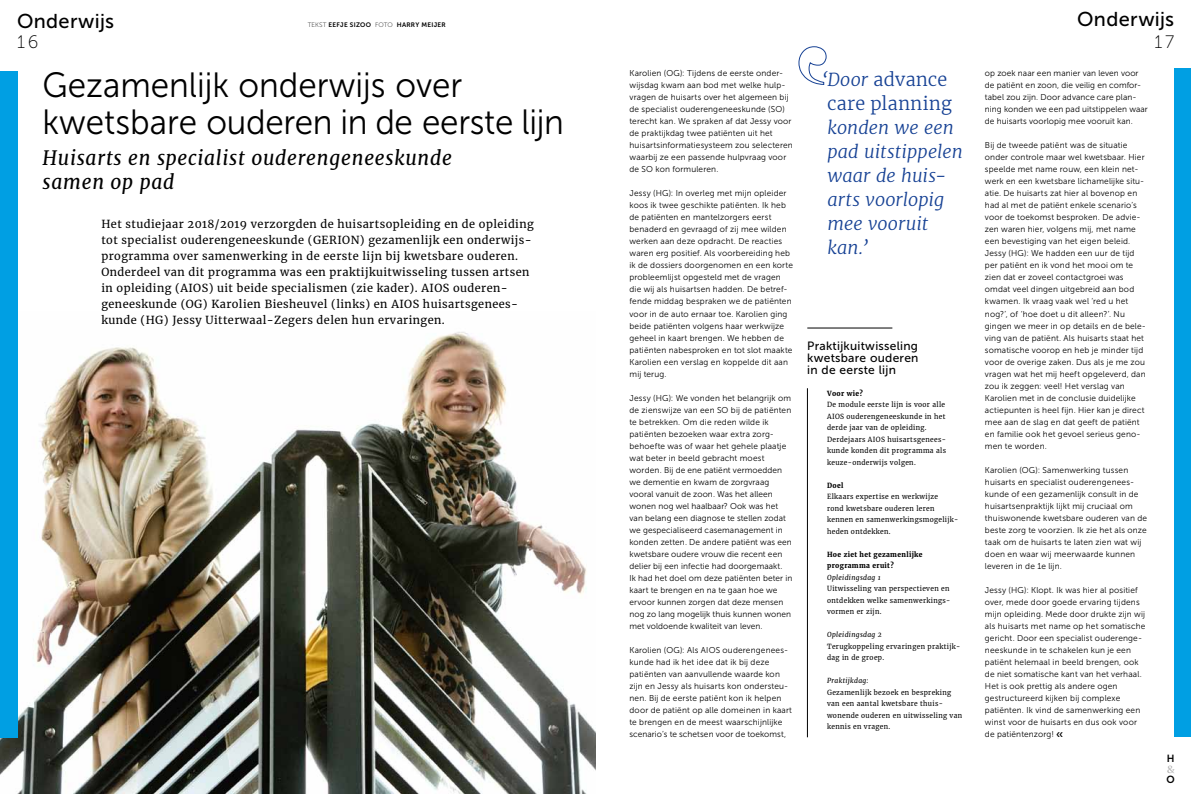
<style>
.page{position:relative;width:1191px;height:794px;background:#fff}
.page>*{position:absolute;margin:0;border:0;box-sizing:border-box;transform-origin:0 0}
.t1{font:35px/37px "Museo Sans 300";color:#000;scale:.95 1}
.t2{font:italic 20px/24px "Merriweather";letter-spacing:.04em;color:#000;scale:.95 1}
.t3{font:20px "Museo Sans 500";letter-spacing:.01em;color:#000}
.t4{font:italic 300 18px/24px "Merriweather";letter-spacing:.005em;color:#164194}
.t5{font:300 18px/24px "Merriweather";letter-spacing:.015em;color:#164194}
.t6{font:18px "Museo Sans 100";color:#000}
.t7{font:12px/12px "Museo Sans 500";letter-spacing:.02em;color:#000;text-align:justify}
.t8{font:11px/16px "Merriweather";letter-spacing:.04em;color:#000}
.t9{font:10.3px "Museo Sans 700";color:#000}
.t10{font:700 10.3px "Charlemagne Std";color:#b0b0b0}
.t11{font:8.5px/12px "Museo Sans 300";letter-spacing:.02em;color:#000}
.t12{font:7px/11.5px "Merriweather";letter-spacing:.05em;color:#000;scale:.95 1}
.t13{font:900 7px/11.5px "Merriweather";letter-spacing:.05em;color:#000;scale:.95 1}
.t14{font:italic 7px "Merriweather";letter-spacing:.05em;color:#000;scale:.95 1}
.t15{font:6.5px "Museo Sans 700";letter-spacing:.04em;color:#000}
.s1{font-family:"Museo Sans 100"}
.s2{font-style:italic}
</style>
<div class="page">
<img style="left:0;top:312px;width:595px;height:482px">
<hr style="left:807px;top:327px;width:85px;height:1px;background:#000">
<hr style="left:807px;top:388px;width:1px;height:349px;background:#000">
<svg style="left:798px;top:46px;width:28px;height:39px"></svg>
<div style="left:1174px;top:68px;width:17px;height:669px;background:#009fe3"></div>
<div style="left:0;top:71px;width:17px;height:666px;background:#009fe3"></div>
<h2 class="t3" style="left:17px;top:10px;width:99px">Onderwijs</h2>
<h3 class="t6" style="left:17px;top:32px;width:23px">16</h3>
<p class="t15" style="left:308px;top:21px;width:59px"><span class="s1">TEKST</span> EEFJE SIZOO</p>
<p class="t15" style="left:375px;top:21px;width:72px"><span class="s1">FOTO</span> HARRY MEIJER</p>
<h1 class="t1" style="left:43px;top:67px;width:550px">Gezamenlijk onderwijs over kwetsbare ouderen in de eerste lijn</h1>
<h2 class="t2" style="left:43px;top:146px;width:432px">Huisarts en specialist ouderengeneeskunde samen op pad</h2>
<p class="t8" style="left:101px;top:215px;width:434px">Het studiejaar 2018/2019 verzorgden de huisartsopleiding en de opleiding tot specialist ouderengeneeskunde (GERION) gezamenlijk een onderwijs&shy;programma over samenwerking in de eerste lijn bij kwetsbare ouderen.<br>Onderdeel van dit programma was een praktijkuitwisseling tussen artsen in opleiding (AIOS) uit beide specialismen (zie kader). AIOS ouderen&shy;geneeskunde (OG) Karolien Biesheuvel (links) en AIOS huisartsgenees&shy;kunde (HG) Jessy Uitterwaal-Zegers delen hun ervaringen.</p>
<p class="t11" style="left:629px;top:67px;width:165px">Karolien (OG): Tijdens de eerste onder&shy;wijsdag kwam aan bod met welke hulp&shy;vragen de huisarts over het algemeen bij de specialist ouderengeneeskunde (SO) terecht kan. We spraken af dat Jessy voor de praktijkdag twee patiënten uit het huisartsinformatiesysteem zou selecteren waarbij ze een passende hulpvraag voor de SO kon formuleren.</p>
<p class="t11" style="left:629px;top:188px;width:165px">Jessy (HG): In overleg met mijn opleider koos ik twee geschikte patiënten. Ik heb de patiënten en mantelzorgers eerst benaderd en gevraagd of zij mee wilden werken aan deze opdracht. De reacties waren erg positief. Als voorbereiding heb ik de dossiers doorgenomen en een korte probleemlijst opgesteld met de vragen die wij als huisartsen hadden. De betref&shy;fende middag bespraken we de patiënten voor in de auto ernaar toe. Karolien ging beide patiënten volgens haar werkwijze geheel in kaart brengen. We hebben de patiënten nabesproken en tot slot maakte Karolien een verslag en koppelde dit aan mij terug.</p>
<p class="t11" style="left:629px;top:392px;width:164px">Jessy (HG): We vonden het belangrijk om de zienswijze van een SO bij de patiënten te betrekken. Om die reden wilde ik patiënten bezoeken waar extra zorg&shy;behoefte was of waar het gehele plaatje wat beter in beeld gebracht moest worden. Bij de ene patiënt vermoedden we dementie en kwam de zorgvraag vooral vanuit de zoon. Was het alleen wonen nog wel haalbaar? Ook was het van belang een diagnose te stellen zodat we gespecialiseerd casemanagement in konden zetten. De andere patiënt was een kwetsbare oudere vrouw die recent een delier bij een infectie had doorgemaakt.<br>Ik had het doel om deze patiënten beter in kaart te brengen en na te gaan hoe we ervoor kunnen zorgen dat deze mensen nog zo lang mogelijk thuis kunnen wonen met voldoende kwaliteit van leven.</p>
<p class="t11" style="left:629px;top:644px;width:164px">Karolien (OG): Als AIOS ouderengenees&shy;kunde had ik het idee dat ik bij deze patiënten van aanvullende waarde kon zijn en Jessy als huisarts kon ondersteu&shy;nen. Bij de eerste patiënt kon ik helpen door de patiënt op alle domeinen in kaart te brengen en de meest waarschijnlijke scenario’s te schetsen voor de toekomst,</p>
<h3 class="t5" style="left:822px;top:67px;width:131px"><span class="s2">‘Door</span> advance care planning</h3>
<h3 class="t4" style="left:827px;top:115px;width:137px">konden we een pad uitstippelen waar de huis&shy;arts voorlopig mee vooruit kan.’</h3>
<h3 class="t7" style="left:807px;top:339px;width:113px">Praktijkuitwisseling kwetsbare ouderen in de eerste lijn</h3>
<p class="t13" style="left:827px;top:387px;width:39px">Voor wie?</p>
<p class="t12" style="left:827px;top:399px;width:127px">De module eerste lijn is voor alle<br>AIOS ouderengeneeskunde in het derde jaar van de opleiding.<br>Derdejaars AIOS huisartsgenees&shy;kunde konden dit programma als keuze-onderwijs volgen.</p>
<p class="t13" style="left:827px;top:479px;width:19px">Doel</p>
<p class="t12" style="left:827px;top:491px;width:140px">Elkaars expertise en werkwijze<br>rond kwetsbare ouderen leren kennen en samenwerkingsmogelijk&shy;heden ontdekken.</p>
<p class="t13" style="left:827px;top:548px;width:102px">Hoe ziet het gezamenlijke programma eruit?</p>
<p class="t14" style="left:827px;top:572px;width:58px">Opleidingsdag 1</p>
<p class="t12" style="left:827px;top:583px;width:131px;text-align:justify">Uitwisseling van perspectieven en ontdekken welke samenwerkings&shy;vormen er zijn.</p>
<p class="t14" style="left:827px;top:630px;width:59px">Opleidingsdag 2</p>
<p class="t12" style="left:827px;top:640px;width:142px">Terugkoppeling ervaringen praktijk&shy;dag in de groep.</p>
<p class="t14" style="left:827px;top:676px;width:45px">Praktijkdag:</p>
<p class="t12" style="left:827px;top:686px;width:144px">Gezamenlijk bezoek en bespreking van een aantal kwetsbare thuis&shy;wonende ouderen en uitwisseling van kennis en vragen.</p>
<h2 class="t3" style="left:1077px;top:8px;width:99px">Onderwijs</h2>
<h3 class="t6" style="left:1154px;top:32px;width:21px">17</h3>
<p class="t11" style="left:985px;top:67px;width:164px">op zoek naar een manier van leven voor de patiënt en zoon, die veilig en comfor&shy;tabel zou zijn. Door advance care plan&shy;ning konden we een pad uitstippelen waar de huisarts voorlopig mee vooruit kan.</p>
<p class="t11" style="left:985px;top:139px;width:162px">Bij de tweede patiënt was de situatie onder controle maar wel kwetsbaar. Hier speelde met name rouw, een klein net&shy;werk en een kwetsbare lichamelijke situ&shy;atie. De huisarts zat hier al bovenop en had al met de patiënt enkele scenario’s voor de toekomst besproken. De advie&shy;zen waren hier, volgens mij, met name een bevestiging van het eigen beleid.<br>Jessy (HG): We hadden een uur de tijd per patiënt en ik vond het mooi om te zien dat er zoveel contactgroei was omdat veel dingen uitgebreid aan bod kwamen. Ik vraag vaak wel ‘red u het nog?’, of ‘hoe doet u dit alleen?’. Nu gingen we meer in op details en de bele&shy;ving van de patiënt. Als huisarts staat het somatische voorop en heb je minder tijd voor de overige zaken. Dus als je me zou vragen wat het mij heeft opgeleverd, dan zou ik zeggen: veel! Het verslag van Karolien met in de conclusie duidelijke actiepunten is heel fijn. Hier kan je direct mee aan de slag en dat geeft de patiënt en familie ook het gevoel serieus geno&shy;men te worden.</p>
<p class="t11" style="left:985px;top:464px;width:164px">Karolien (OG): Samenwerking tussen huisarts en specialist ouderengenees&shy;kunde of een gezamenlijk consult in de huisartsenpraktijk lijkt mij cruciaal om thuiswonende kwetsbare ouderen van de beste zorg te voorzien. Ik zie het als onze taak om de huisarts te laten zien wat wij doen en waar wij meerwaarde kunnen leveren in de 1e lijn.</p>
<p class="t11" style="left:985px;top:584px;width:162px">Jessy (HG): Klopt. Ik was hier al positief over, mede door goede ervaring tijdens mijn opleiding. Mede door drukte zijn wij als huisarts met name op het somatische gericht. Door een specialist ouderenge&shy;neeskunde in te schakelen kun je een patiënt helemaal in beeld brengen, ook de niet somatische kant van het verhaal.<br>Het is ook prettig als andere ogen gestructureerd kijken bij complexe patiënten. Ik vind de samenwerking een winst voor de huisarts en dus ook voor de patiëntenzorg!</p>
<p class="t9" style="left:1166px;top:753px;width:9px">H</p>
<p class="t10" style="left:1166px;top:763px;width:10px">&amp;</p>
<p class="t9" style="left:1166px;top:773px;width:10px">O</p>
</div>
